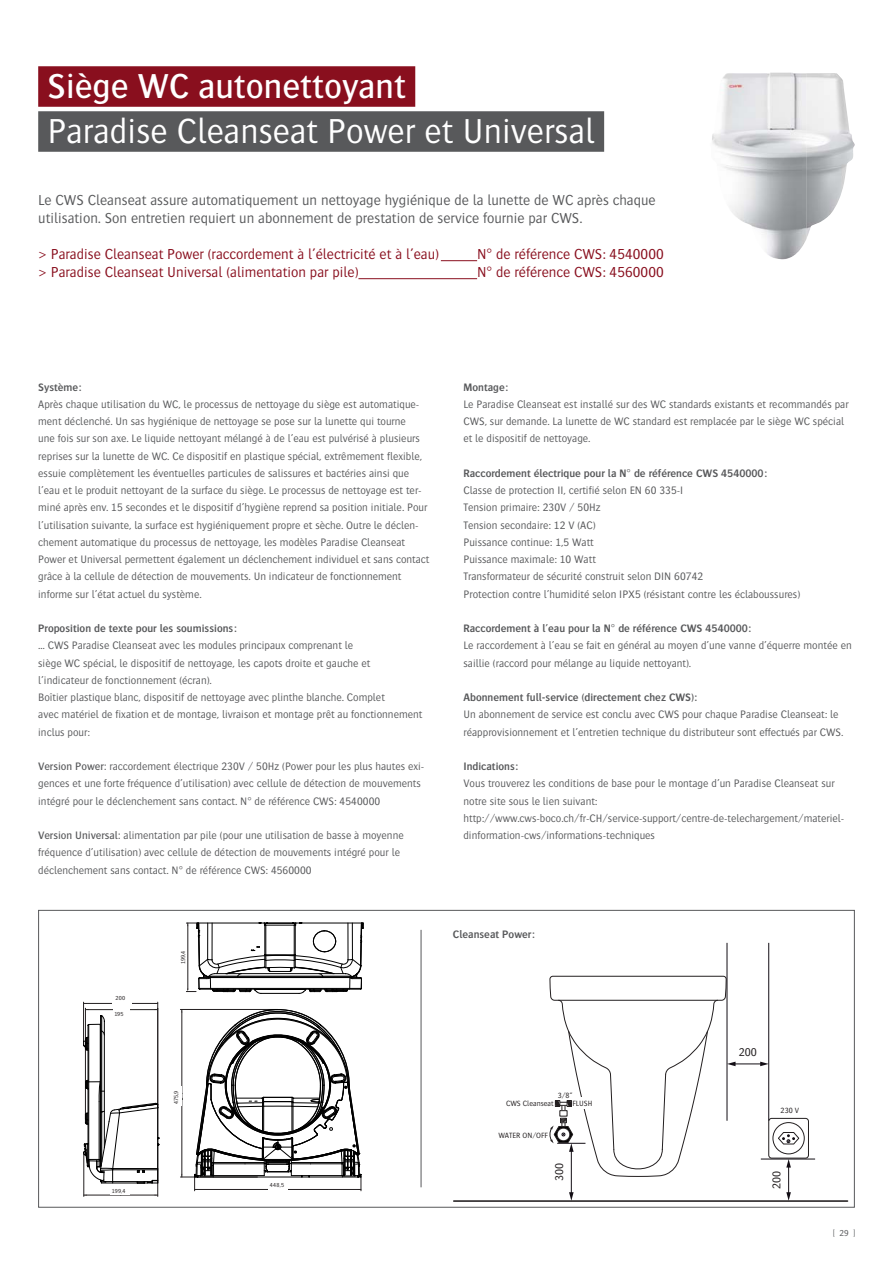
<style>
.page{position:relative;width:893px;height:1263px;background:#fff}
.page>*{position:absolute;margin:0;border:0;box-sizing:border-box;transform-origin:0 0}
.t1{font:300 36px "Bosis Std";color:#fff}
.t2{font:500 36px "Bosis Std";color:#fff}
.t3{font:300 15px/18px "Bosis Std";color:#58595b}
.t4{font:300 15px "Bosis Std";color:#890f1e}
.t5{font:300 11.85px "Bosis Std";color:#231f20}
.t6{font:300 11.25px/17.2px "Bosis Std";color:#58595b}
.t7{font:600 11.25px "Bosis Std";color:#58595b}
.t8{font:300 9px "Bosis Std";color:#58595b}
.t9{font:300 7.8px "Bosis Std";color:#231f20}
.t10{font:300 6px "Bosis";letter-spacing:-.005em;color:#231f20}
.s1{font-weight:500}
</style>
<div class="page">
<img style="left:712px;top:72px;width:94px;height:94px">
<img style="left:806px;top:73px;width:49px;height:166px">
<img style="left:723px;top:166px;width:83px;height:93px">
<div style="left:38px;top:66px;width:377px;height:41px;background:#890f1e"></div>
<div style="left:38px;top:111px;width:566px;height:41px;background:#58595b"></div>
<hr style="left:441px;top:260px;width:36px;height:1px;background:#890f1e">
<hr style="left:358px;top:278px;width:119px;height:1px;background:#890f1e">
<hr style="left:85px;top:1008px;width:1px;height:111px;background:#231f20">
<hr style="left:157px;top:1002px;width:1px;height:106px;background:#231f20">
<hr style="left:88px;top:1024px;width:1px;height:142px;background:#000">
<hr style="left:100px;top:1016px;width:1px;height:150px;background:#000">
<hr style="left:101px;top:1016px;width:1px;height:146px;background:#000">
<hr style="left:104px;top:1021px;width:1px;height:127px;background:#000">
<svg style="left:84px;top:1080px;width:75px;height:116px"></svg>
<svg style="left:83px;top:1001px;width:75px;height:50px"></svg>
<div style="left:111px;top:1188px;width:19px;height:7px;background:#fff"></div>
<div style="left:112px;top:996px;width:19px;height:7px;background:#fff"></div>
<div style="left:113px;top:1010px;width:17px;height:6px;background:#fff"></div>
<hr style="left:113px;top:1006px;width:17px;height:3px;background:#fff">
<svg style="left:180px;top:1009px;width:182px;height:182px"></svg>
<div style="left:175px;top:1087px;width:7px;height:19px;background:#fff"></div>
<div style="left:269px;top:1182px;width:19px;height:7px;background:#fff"></div>
<hr style="left:454px;top:1200px;width:393px;height:2px;background:#231f20">
<div style="left:768px;top:1118px;width:41px;height:41px;border:1px solid #231f20;border-radius:3px"></div>
<div style="left:772px;top:1122px;width:33px;height:32px;border:1px solid #231f20;border-radius:50%"></div>
<svg style="left:778px;top:1132px;width:22px;height:13px"></svg>
<hr style="left:768px;top:943px;width:1px;height:178px;background:#120d14">
<hr style="left:727px;top:943px;width:1px;height:178px;background:#120d14">
<svg style="left:786px;top:1160px;width:5px;height:41px"></svg>
<hr style="left:761px;top:1159px;width:54px;height:1px;background:#120d14">
<hr style="left:571px;top:1150px;width:1px;height:44px;background:#130e15">
<svg style="left:569px;top:1192px;width:5px;height:9px"></svg>
<svg style="left:549px;top:975px;width:220px;height:210px"></svg>
<div style="left:573px;top:1097px;width:21px;height:12px;background:#fff"></div>
<hr style="left:421px;top:930px;width:1px;height:257px;background:#58595b">
<hr style="left:261px;top:993px;width:38px;height:1px;background:#000">
<svg style="left:186px;top:923px;width:178px;height:70px"></svg>
<h1 class="t2" style="left:47px;top:72px;width:360px">Siège WC autonettoyant</h1>
<h1 class="t1" style="left:47px;top:117px;width:549px">Paradise Cleanseat Power et Universal</h1>
<h2 class="t3" style="left:38px;top:192px;width:619px">Le CWS Cleanseat assure automatiquement un nettoyage hygiénique de la lunette de WC après chaque utilisation. Son entretien requiert un abonnement de prestation de service fournie par CWS.</h2>
<h2 class="t4" style="left:38px;top:248px;width:402px">&gt; Paradise Cleanseat Power (raccordement à l’électricité et à l’eau)</h2>
<h2 class="t4" style="left:477px;top:248px;width:188px">N° de référence CWS: 4540000</h2>
<h2 class="t4" style="left:38px;top:266px;width:322px">&gt; Paradise Cleanseat Universal (alimentation par pile)</h2>
<h2 class="t4" style="left:477px;top:266px;width:188px">N° de référence CWS: 4560000</h2>
<p class="t7" style="left:38px;top:383px;width:45px">Système:</p>
<p class="t6" style="left:38px;top:396px;width:393px">Après chaque utilisation du WC, le processus de nettoyage du siège est automatique&shy;ment déclenché. Un sas hygiénique de nettoyage se pose sur la lunette qui tourne<br>une fois sur son axe. Le liquide nettoyant mélangé à de l’eau est pulvérisé à plusieurs reprises sur la lunette de WC. Ce dispositif en plastique spécial, extrêmement flexible, essuie complètement les éventuelles particules de salissures et bactéries ainsi que l’eau et le produit nettoyant de la surface du siège. Le processus de nettoyage est ter&shy;miné après env. 15 secondes et le dispositif d’hygiène reprend sa position initiale. Pour l’utilisation suivante, la surface est hygiéniquement propre et sèche. Outre le déclen&shy;chement automatique du processus de nettoyage, les modèles Paradise Cleanseat Power et Universal permettent également un déclenchement individuel et sans contact grâce à la cellule de détection de mouvements. Un indicateur de fonctionnement informe sur l’état actuel du système.</p>
<p class="t7" style="left:38px;top:624px;width:200px">Proposition de texte pour les soumissions:</p>
<p class="t6" style="left:38px;top:638px;width:386px">… CWS Paradise Cleanseat avec les modules principaux comprenant le<br>siège WC spécial, le dispositif de nettoyage, les capots droite et gauche et l’indicateur de fonctionnement (écran).<br>Boîtier plastique blanc, dispositif de nettoyage avec plinthe blanche. Complet<br>avec matériel de fixation et de montage, livraison et montage prêt au fonctionnement inclus pour:</p>
<p class="t6" style="left:38px;top:758px;width:388px"><span class="s1">Version Power:</span> raccordement électrique 230V / 50Hz (Power pour les plus hautes exi&shy;gences et une forte fréquence d’utilisation) avec cellule de détection de mouvements intégré pour le déclenchement sans contact. N° de référence CWS: 4540000</p>
<p class="t6" style="left:38px;top:827px;width:367px"><span class="s1">Version Universal:</span> alimentation par pile (pour une utilisation de basse à moyenne fréquence d’utilisation) avec cellule de détection de mouvements intégré pour le déclenchement sans contact. N° de référence CWS: 4560000</p>
<p class="t10" style="left:116px;top:995px;width:11px">200</p>
<p class="t10" style="left:114px;top:1011px;width:11px">195</p>
<p class="t10" style="left:112px;top:1188px;width:15px">199,4</p>
<p class="t10" style="left:180px;top:964px;width:15px;rotate:-90deg">199,4</p>
<p class="t10" style="left:173px;top:1104px;width:15px;rotate:-90deg">475,9</p>
<p class="t10" style="left:270px;top:1182px;width:16px">448,5</p>
<p class="t7" style="left:463px;top:383px;width:46px">Montage:</p>
<p class="t6" style="left:463px;top:396px;width:387px">Le Paradise Cleanseat est installé sur des WC standards existants et recommandés par<br>CWS, sur demande. La lunette de WC standard est remplacée par le siège WC spécial et le dispositif de nettoyage.</p>
<p class="t7" style="left:463px;top:469px;width:305px">Raccordement électrique pour la N° de référence CWS 4540000:</p>
<p class="t6" style="left:463px;top:482px;width:338px">Classe de protection II, certifié selon EN 60 335-I<br>Tension primaire: 230V / 50Hz<br>Tension secondaire: 12 V (AC)<br>Puissance continue: 1,5 Watt<br>Puissance maximale: 10 Watt<br>Transformateur de sécurité construit selon DIN 60742<br>Protection contre l’humidité selon IPX5 (résistant contre les éclaboussures)</p>
<p class="t7" style="left:463px;top:624px;width:289px">Raccordement à l’eau pour la N° de référence CWS 4540000:</p>
<p class="t6" style="left:463px;top:638px;width:390px">Le raccordement à l’eau se fait en général au moyen d’une vanne d’équerre montée en saillie (raccord pour mélange au liquide nettoyant).</p>
<p class="t7" style="left:463px;top:693px;width:235px">Abonnement full-service (directement chez CWS):</p>
<p class="t6" style="left:463px;top:707px;width:381px">Un abonnement de service est conclu avec CWS pour chaque Paradise Cleanseat: le réapprovisionnement et l’entretien technique du distributeur sont effectués par CWS.</p>
<p class="t7" style="left:463px;top:762px;width:56px">Indications:</p>
<p class="t6" style="left:463px;top:776px;width:382px">Vous trouverez les conditions de base pour le montage d’un Paradise Cleanseat sur notre site sous le lien suivant: http://www.cws-boco.ch/fr-CH/service-support/centre-de-telechargement/materiel&shy;dinformation-cws/informations-techniques</p>
<p class="t7" style="left:453px;top:930px;width:83px">Cleanseat Power:</p>
<p class="t9" style="left:558px;top:1092px;width:17px">3/8“</p>
<p class="t9" style="left:506px;top:1101px;width:49px">CWS Cleanseat</p>
<p class="t9" style="left:572px;top:1101px;width:21px">FLUSH</p>
<p class="t9" style="left:499px;top:1132px;width:51px">WATER ON/OFF</p>
<p class="t5" style="left:555px;top:1181px;width:20px;rotate:-90deg">300</p>
<p class="t5" style="left:739px;top:1047px;width:20px">200</p>
<p class="t9" style="left:780px;top:1107px;width:20px">230 V</p>
<p class="t5" style="left:772px;top:1189px;width:20px;rotate:-90deg">200</p>
<p class="t8" style="left:833px;top:1229px;width:24px">[ 29 ]</p>
</div>
